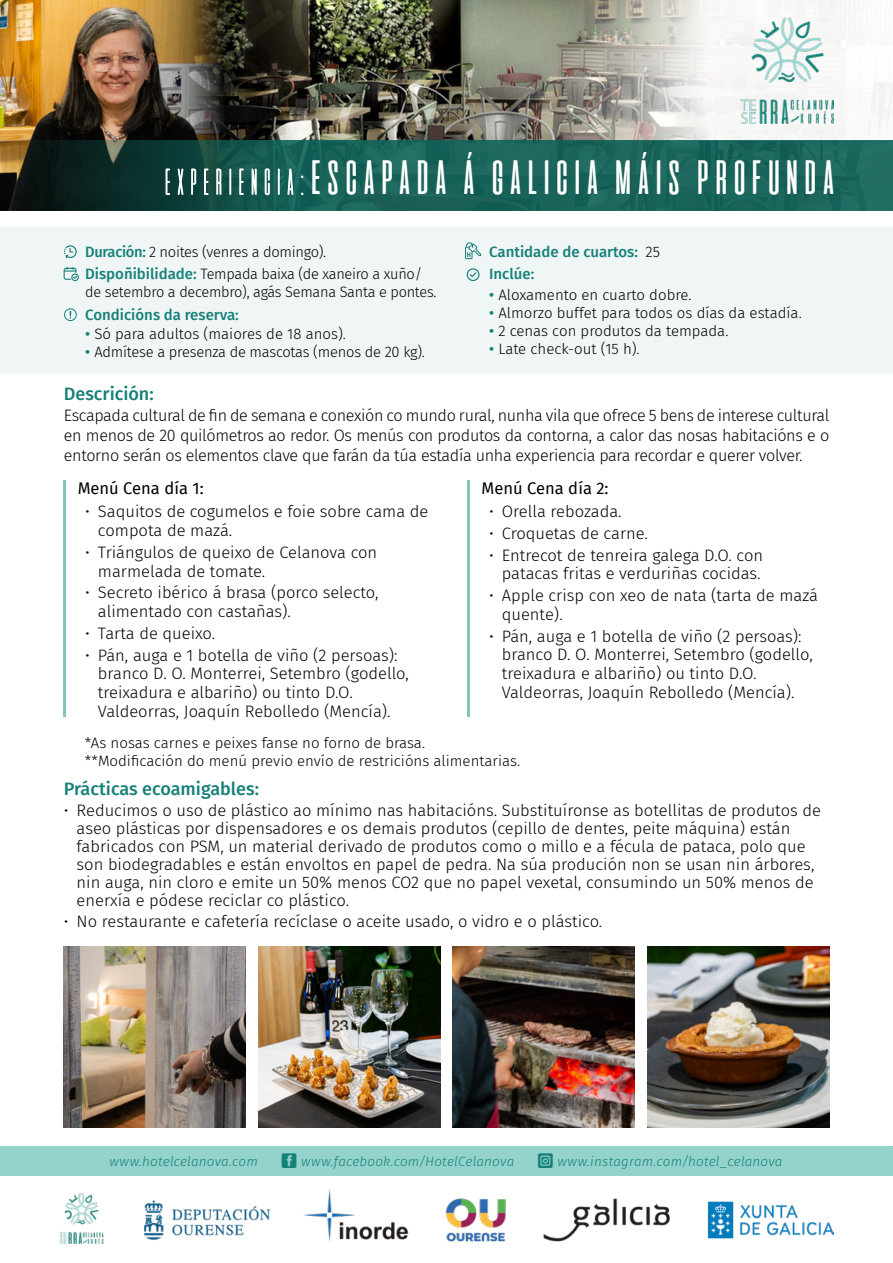
<style>
.page{position:relative;width:893px;height:1263px;background:#fff}
.page>*{position:absolute;margin:0;border:0;box-sizing:border-box;transform-origin:0 0}
.t1{font:48px "aliensandcows";letter-spacing:-.06em;color:#fff}
.t2{font:500 18px "Fira Sans";color:#168079}
.t3{font:300 16.5px/18.8px "Fira Sans";color:#000}
.t4{font:16.5px "Fira Sans";color:#000}
.t5{font:300 15px/18px "Fira Sans";letter-spacing:-.01em;color:#000}
.t6{font:500 15px/22.5px "Fira Sans";color:#168079}
.t7{font:italic 300 13.5px "Fira Sans";letter-spacing:.01em;color:#168079}
.t8{font:italic 300 13.5px "Fira Sans";letter-spacing:.01em;color:#168179}
.s1{font-family:"Alienscows";font-weight:100;font-size:36px}
.s2{font-weight:500;color:#168179}
.s3{font-weight:500;color:#168079}
.s4{font-weight:300;color:#000}
.s5{color:#168179}
.s6{color:#168079}
</style>
<div class="page">
<img style="left:0;top:0;width:446px;height:140px">
<svg style="left:446px;top:0;width:447px;height:140px"></svg>
<img style="left:740px;top:17px;width:93px;height:107px">
<svg style="left:0;top:140px;width:893px;height:71px;background:#19574e"></svg>
<div style="left:0;top:227px;width:893px;height:147px;background:#eff6f5"></div>
<svg style="left:64px;top:267px;width:15px;height:14px"></svg>
<svg style="left:64px;top:245px;width:13px;height:13px"></svg>
<svg style="left:64px;top:308px;width:13px;height:13px"></svg>
<svg style="left:467px;top:268px;width:13px;height:13px"></svg>
<img style="left:59px;top:1189px;width:775px;height:55px">
<svg style="left:166px;top:169px;width:4px;height:26px"></svg>
<svg style="left:178px;top:169px;width:5px;height:26px"></svg>
<svg style="left:191px;top:169px;width:5px;height:26px"></svg>
<svg style="left:204px;top:169px;width:5px;height:26px"></svg>
<svg style="left:216px;top:169px;width:5px;height:26px"></svg>
<svg style="left:229px;top:169px;width:2px;height:26px"></svg>
<svg style="left:239px;top:169px;width:5px;height:26px"></svg>
<svg style="left:252px;top:169px;width:5px;height:26px"></svg>
<svg style="left:265px;top:168px;width:5px;height:27px"></svg>
<svg style="left:278px;top:169px;width:2px;height:26px"></svg>
<svg style="left:288px;top:169px;width:5px;height:26px"></svg>
<svg style="left:301px;top:176px;width:3px;height:19px"></svg>
<hr style="left:64px;top:481px;width:2px;height:236px;background:#85c4bd">
<hr style="left:468px;top:481px;width:2px;height:236px;background:#85c4bd">
<svg style="left:465px;top:242px;width:16px;height:17px"></svg>
<img style="left:64px;top:946px;width:181px;height:182px">
<img style="left:453px;top:946px;width:182px;height:182px">
<img style="left:648px;top:946px;width:181px;height:182px">
<img style="left:258px;top:946px;width:182px;height:182px">
<svg style="left:282px;top:1153px;width:14px;height:15px"></svg>
<svg style="left:538px;top:1153px;width:15px;height:15px"></svg>
<h1 class="t1" style="left:161px;top:150px;width:679px"><span class="s1">EXPERIENCIA:</span>ESCAPADA Á GALICIA MÁIS PROFUNDA</h1>
<p class="t5" style="left:85px;top:240px;width:339px;line-height:22.5px"><span class="s2">Duración:</span> 2 noites (venres a domingo).<br><span class="s2">Dispoñibilidade:</span> Tempada baixa (de xaneiro a xuño/</p>
<p class="t5" style="left:85px;top:281px;width:353px;line-height:22.5px">de setembro a decembro), agás Semana Santa e pontes.<br><span class="s3">Condicións da reserva</span><span class="s2">:</span></p>
<p class="t5" style="left:85px;top:325px;width:341px"><span class="s2">ï</span> Só para adultos (maiores de 18 anos).<br><span class="s2">ï</span> Admítese a presenza de mascotas (menos de 20 kg).</p>
<p class="t6" style="left:489px;top:240px;width:172px">Cantidade de cuartos: <span class="s4">25<br></span><span class="s5">Inclúe:</span></p>
<p class="t5" style="left:489px;top:286px;width:314px"><span class="s2">ï</span> Aloxamento en cuarto dobre.<br><span class="s2">ï</span> Almorzo buffet para todos os días da estadía. <span class="s2">ï</span> 2 cenas con produtos da tempada.<br><span class="s2">ï</span> Late check-out (15 h).</p>
<p class="t2" style="left:64px;top:381px;width:91px">Descrición:</p>
<p class="t3" style="left:64px;top:406px;width:767px;line-height:19.8px;text-align:justify">Escapada cultural de fin de semana e conexión co mundo rural, nunha vila que ofrece 5 bens de interese cultural en menos de 20 quilómetros ao redor. Os menús con produtos da contorna, a calor das nosas habitacións e o entorno serán os elementos clave que farán da túa estadía unha experiencia para recordar e querer volver.</p>
<p class="t4" style="left:78px;top:477px;width:127px">Menú Cena día 1:</p>
<p class="t3" style="left:98px;top:502px;width:332px;text-indent:-13px">ï Saquitos de cogumelos e foie sobre cama de compota de mazá.</p>
<p class="t3" style="left:98px;top:543px;width:281px;text-indent:-13px">ï Triángulos de queixo de Celanova con marmelada de tomate.</p>
<p class="t3" style="left:98px;top:583px;width:282px;text-indent:-13px">ï Secreto ibérico á brasa (porco selecto, alimentado con castañas).</p>
<p class="t3" style="left:85px;top:622px;width:314px;line-height:21.8px">ï Tarta de queixo.<br>ï Pán, auga e 1 botella de viño (2 persoas):</p>
<p class="t3" style="left:98px;top:664px;width:313px">branco D. O. Monterrei, Setembro (godello, treixadura e albariño) ou tinto D.O.<br>Valdeorras, Joaquín Rebolledo (Mencía).</p>
<p class="t4" style="left:482px;top:477px;width:128px">Menú Cena día 2:</p>
<p class="t3" style="left:489px;top:500px;width:276px;line-height:21.8px">ï Orella rebozada.<br>ï Croquetas de carne.<br>ï Entrecot de tenreira galega D.O. con</p>
<p class="t3" style="left:489px;top:563px;width:330px;line-height:21.8px;text-indent:13px">patacas fritas e verduriñas cocidas.<br>ï Apple crisp con xeo de nata (tarta de mazá</p>
<p class="t3" style="left:489px;top:603px;width:314px;line-height:21.8px;text-indent:13px">quente).<br>ï Pán, auga e 1 botella de viño (2 persoas):</p>
<p class="t3" style="left:502px;top:645px;width:313px">branco D. O. Monterrei, Setembro (godello, treixadura e albariño) ou tinto D.O.<br>Valdeorras, Joaquín Rebolledo (Mencía).</p>
<p class="t5" style="left:85px;top:733px;width:437px">*As nosas carnes e peixes fanse no forno de brasa. **Modificación do menú previo envío de restricións alimentarias.</p>
<p class="t2" style="left:64px;top:776px;width:197px">Prácticas ecoamigables:</p>
<p class="t3" style="left:77px;top:801px;width:746px;line-height:18px;text-indent:-13px">ï Reducimos o uso de plástico ao mínimo nas habitacións. Substituíronse as botellitas de produtos de aseo plásticas por dispensadores e os demais produtos (cepillo de dentes, peite máquina) están fabricados con PSM, un material derivado de produtos como o millo e a fécula de pataca, polo que son biodegradables e están envoltos en papel de pedra. Na súa produción non se usan nin árbores, nin auga, nin cloro e emite un 50% menos CO2 que no papel vexetal, consumindo un 50% menos de enerxía e pódese reciclar co plástico.</p>
<p class="t3" style="left:64px;top:912px;width:540px">ï No restaurante e cafetería recíclase o aceite usado, o vidro e o plástico.</p>
<p class="t7" style="left:110px;top:1152px;width:150px"><span class="s5">www.</span>hotelcelanova.com</p>
<p class="t8" style="left:301px;top:1152px;width:215px">www.facebook.com/<span class="s6">HotelCelanova</span></p>
<p class="t7" style="left:557px;top:1152px;width:226px"><span class="s5">www.</span>instagram.com/hotel_celanova</p>
</div>
